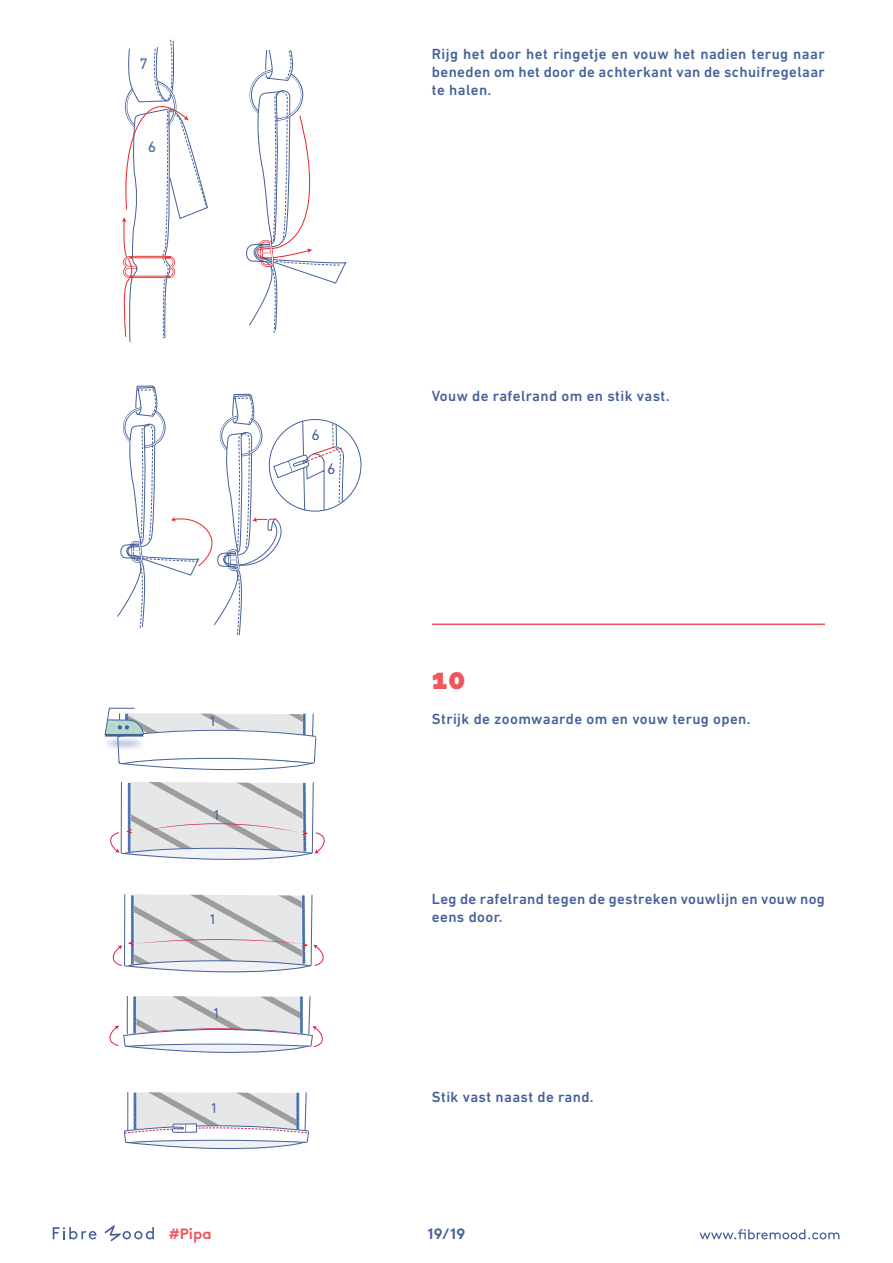
<style>
.page{position:relative;width:893px;height:1263px;background:#fff}
.page>*{position:absolute;margin:0;border:0;box-sizing:border-box;transform-origin:0 0}
.t1{font:900 28.5px "Raleway";color:#f0565d}
.t2{font:15.6px "DIN Next LT Pro";color:#466099}
.t3{font:500 15px/18px "DIN Next LT Pro";letter-spacing:.025em;color:#456099;text-align:justify}
.t4{font:700 15px "Brown";color:#f0565d}
.t5{font:700 15px "Brown";color:#456099}
</style>
<div class="page">
<svg style="left:699px;top:1229px;width:140px;height:10px"></svg>
<svg style="left:53px;top:1227px;width:44px;height:12px"></svg>
<svg style="left:104px;top:1225px;width:50px;height:16px"></svg>
<hr style="left:432px;top:623px;width:393px;height:2px;background:#f0565d">
<svg style="left:265px;top:50px;width:29px;height:31px"></svg>
<svg style="left:246px;top:90px;width:101px;height:243px"></svg>
<svg style="left:122px;top:39px;width:86px;height:304px"></svg>
<hr style="left:132px;top:256px;width:34px;height:1px;background:#e8423c">
<hr style="left:132px;top:257px;width:34px;height:1px;background:#e8423c">
<hr style="left:131px;top:276px;width:38px;height:1px;background:#e8423c">
<hr style="left:131px;top:277px;width:38px;height:1px;background:#e8423c">
<svg style="left:117px;top:385px;width:245px;height:251px"></svg>
<svg style="left:105px;top:707px;width:220px;height:153px"></svg>
<svg style="left:112px;top:894px;width:212px;height:79px"></svg>
<svg style="left:109px;top:996px;width:214px;height:57px"></svg>
<svg style="left:123px;top:1092px;width:186px;height:58px"></svg>
<p class="t2" style="left:139px;top:55px;width:10px">7</p>
<p class="t2" style="left:148px;top:137px;width:10px">6</p>
<p class="t3" style="left:432px;top:45px;width:394px">Rijg het door het ringetje en vouw het nadien terug naar beneden om het door de achterkant van de schuifregelaar te halen.</p>
<p class="t2" style="left:312px;top:425px;width:10px">6</p>
<p class="t2" style="left:327px;top:459px;width:10px">6</p>
<p class="t3" style="left:432px;top:387px;width:239px">Vouw de rafelrand om en stik vast.</p>
<h1 class="t1" style="left:432px;top:662px;width:35px">10</h1>
<p class="t3" style="left:432px;top:710px;width:320px">Strijk de zoomwaarde om en vouw terug open.</p>
<p class="t3" style="left:432px;top:890px;width:394px">Leg de rafelrand tegen de gestreken vouwlijn en vouw nog eens door.</p>
<p class="t3" style="left:432px;top:1088px;width:163px">Stik vast naast de rand.</p>
<p class="t4" style="left:169px;top:1222px;width:44px">#Pipa</p>
<p class="t5" style="left:427px;top:1221px;width:40px">19/19</p>
</div>
